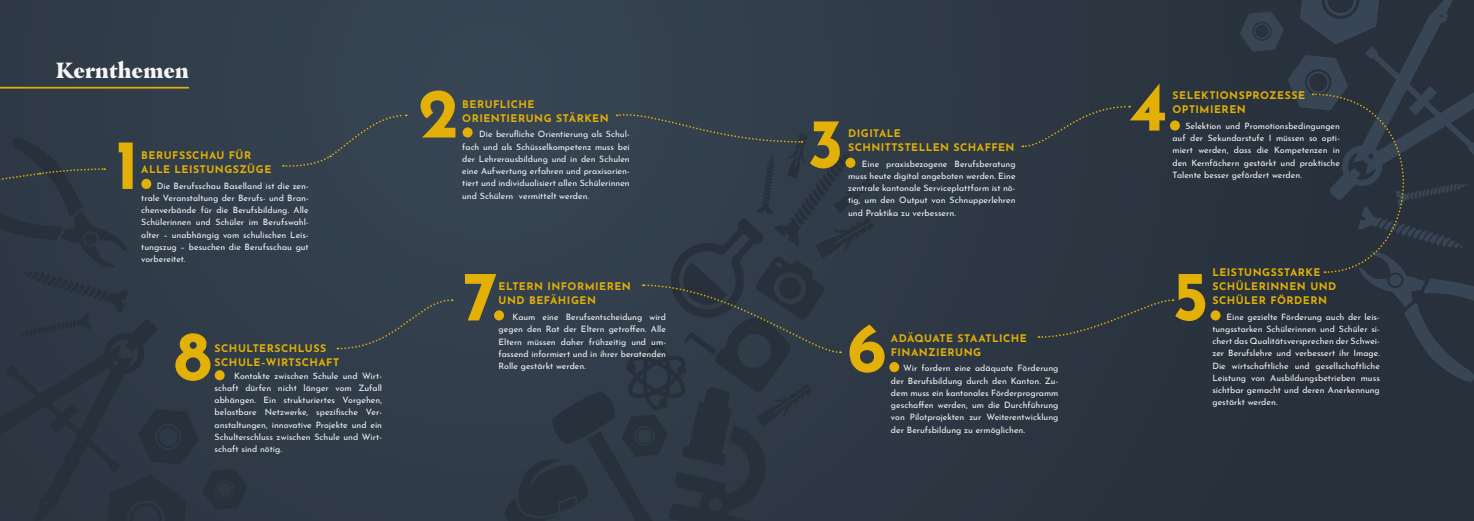
<style>
.page{position:relative;width:1474px;height:521px;background:#fff}
.page>*{position:absolute;margin:0;border:0;box-sizing:border-box;transform-origin:0 0}
.t1{font:700 70px "Josefin Sans";color:#e2b006}
.t2{font:900 21.88px "Masqualero";color:#f5f5f5}
.t3{font:700 10.5px/14px "Josefin Sans";letter-spacing:.045em;color:#e2b006}
.t4{font:8.75px/12.2px "Josefin Sans";letter-spacing:-.005em;color:#f5f5f5;text-align:justify}
</style>
<div class="page">
<div style="left:0;top:0;width:1473px;height:521px;background:#2f3a47"></div>
<hr style="left:0;top:87px;width:188px;height:2px;background:#e2b006">
<svg style="left:157px;top:409px;width:90px;height:112px"></svg>
<svg style="left:0;top:320px;width:157px;height:201px"></svg>
<svg style="left:0;top:138px;width:128px;height:198px"></svg>
<svg style="left:283px;top:114px;width:124px;height:53px"></svg>
<svg style="left:1022px;top:105px;width:108px;height:43px"></svg>
<svg style="left:1239px;top:0;width:234px;height:382px"></svg>
<svg style="left:1038px;top:299px;width:135px;height:39px"></svg>
<svg style="left:505px;top:112px;width:368px;height:409px"></svg>
<svg style="left:337px;top:299px;width:115px;height:51px"></svg>
<h2 class="t2" style="left:56px;top:57px;width:135px">Kernthemen</h2>
<h1 class="t1" style="left:115px;top:102px;width:39px">1.</h1>
<p class="t3" style="left:141px;top:147px;width:132px">BERUFSSCHAU FÜR<br>ALLE LEISTUNGSZÜGE</p>
<p class="t4" style="left:141px;top:178px;width:169px;text-indent:16px">Die Berufsschau Baselland ist die zen&shy;trale Veranstaltung der Berufs- und Bran&shy;chenverbände für die Berufsbildung. Alle Schülerinnen und Schüler im Berufswahl&shy;alter – unabhängig vom schulischen Leis&shy;tungszug – besuchen die Berufsschau gut vorbereitet.</p>
<h1 class="t1" style="left:418px;top:51px;width:57px">2.</h1>
<p class="t3" style="left:462px;top:95px;width:148px">BERUFLICHE<br>ORIENTIERUNG STÄRKEN</p>
<p class="t4" style="left:462px;top:127px;width:169px;text-indent:17px">Die berufliche Orientierung als Schul&shy;fach und als Schüsselkompetenz muss bei der Lehrerausbildung und in den Schulen eine Aufwertung erfahren und praxisorien&shy;tiert und individualisiert allen Schülerinnen</p>
<p class="t4" style="left:462px;top:188px;width:128px">und Schülern vermittelt werden.</p>
<h1 class="t1" style="left:807px;top:81px;width:51px">3.</h1>
<p class="t3" style="left:848px;top:125px;width:168px">DIGITALE<br>SCHNITTSTELLEN SCHAFFEN</p>
<p class="t4" style="left:848px;top:156px;width:169px;text-indent:14px">Eine praxisbezogene Berufsberatung muss heute digital angeboten werden. Eine zentrale kantonale Serviceplattform ist nö&shy;tig, um den Output von Schnupperlehren und Praktika zu verbessern.</p>
<h1 class="t1" style="left:1129px;top:44px;width:53px">4.</h1>
<p class="t3" style="left:1172px;top:87px;width:134px">SELEKTIONSPROZESSE<br>OPTIMIEREN</p>
<p class="t4" style="left:1172px;top:119px;width:169px;text-indent:13px">Selektion und Promotionsbedingungen auf der Sekundarstufe I müssen so opti&shy;miert werden, dass die Kompetenzen in den Kernfächern gestärkt und praktische Talente besser gefördert werden.</p>
<h1 class="t1" style="left:462px;top:233px;width:44px">7.</h1>
<p class="t3" style="left:1212px;top:264px;width:125px">LEISTUNGSSTARKE<br>SCHÜLERINNEN UND<br>SCHÜLER FÖRDERN</p>
<h1 class="t1" style="left:1172px;top:233px;width:51px">5.</h1>
<p class="t3" style="left:498px;top:278px;width:134px">ELTERN INFORMIEREN<br>UND BEFÄHIGEN</p>
<p class="t4" style="left:498px;top:310px;width:169px;text-indent:14px">Kaum eine Berufsentscheidung wird gegen den Rat der Eltern getroffen. Alle Eltern müssen daher frühzeitig und um&shy;fassend informiert und in ihrer beratenden Rolle gestärkt werden.</p>
<p class="t4" style="left:1212px;top:309px;width:169px;text-indent:14px">Eine gezielte Förderung auch der leis&shy;tungsstarken Schülerinnen und Schüler si&shy;chert das Qualitätsversprechen der Schwei&shy;zer Berufslehre und verbessert ihr Image.<br>Die wirtschaftliche und gesellschaftliche Leistung von Ausbildungsbetrieben muss sichtbar gemacht und deren Anerkennung gestärkt werden.</p>
<h1 class="t1" style="left:847px;top:285px;width:54px">6.</h1>
<h1 class="t1" style="left:174px;top:293px;width:53px">8.</h1>
<p class="t3" style="left:891px;top:329px;width:137px">ADÄQUATE STAATLICHE<br>FINANZIERUNG</p>
<p class="t3" style="left:215px;top:340px;width:126px">SCHULTERSCHLUSS<br>SCHULE–WIRTSCHAFT</p>
<p class="t4" style="left:215px;top:368px;width:169px;text-indent:20px">Kontakte zwischen Schule und Wirt&shy;schaft dürfen nicht länger vom Zufall abhängen. Ein strukturiertes Vorgehen, belastbare Netzwerke, spezifische Ver&shy;anstaltungen, innovative Projekte und ein Schulterschluss zwischen Schule und Wirt&shy;schaft sind nötig.</p>
<p class="t4" style="left:891px;top:361px;width:169px;text-indent:12px">Wir fordern eine adäquate Förderung der Berufsbildung durch den Kanton. Zu&shy;dem muss ein kantonales Förderprogramm geschaffen werden, um die Durchführung von Pilotprojekten zur Weiterentwicklung der Berufsbildung zu ermöglichen.</p>
</div>
